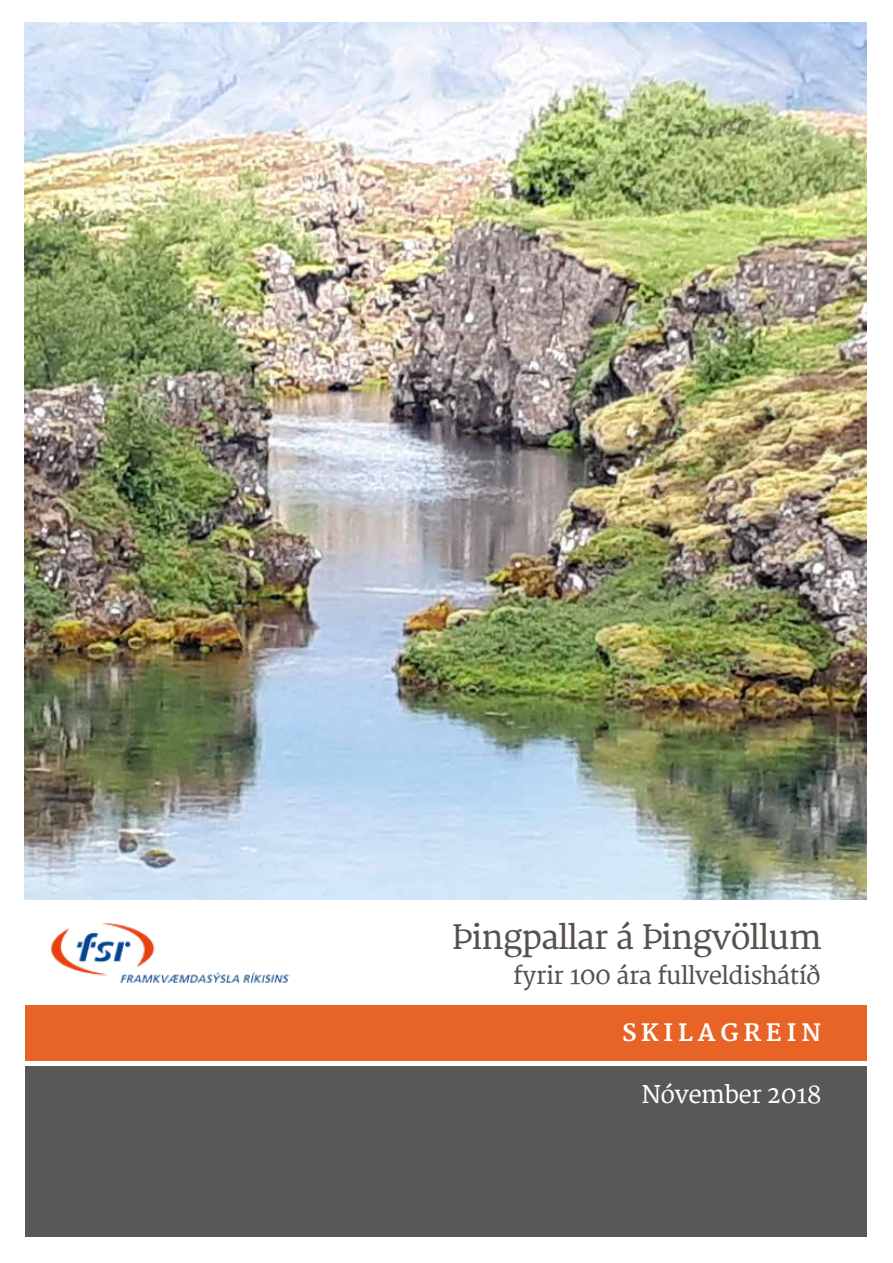
<style>
.page{position:relative;width:893px;height:1263px;background:#fff}
.page>*{position:absolute;margin:0;border:0;box-sizing:border-box;transform-origin:0 0}
.t1{font:33px "Merriweather";color:#57514d}
.t2{font:24px "Merriweather";color:#57514d}
.t3{font:24px "Merriweather";color:#fff}
.t4{font:700 24px "Merriweather";letter-spacing:.2em;color:#fff}
</style>
<div class="page">
<img style="left:25px;top:23px;width:841px;height:876px">
<div style="left:26px;top:1006px;width:841px;height:55px;background:#e76326"></div>
<div style="left:26px;top:1066px;width:841px;height:171px;background:#585858"></div>
<img style="left:51px;top:922px;width:238px;height:61px">
<h1 class="t1" style="left:452px;top:910px;width:371px">Þingpallar á Þingvöllum</h1>
<p class="t2" style="left:513px;top:955px;width:309px">fyrir 100 ára fullveldishátíð</p>
<p class="t4" style="left:622px;top:1018px;width:201px">SKILAGREIN</p>
<p class="t3" style="left:642px;top:1075px;width:181px">Nóvember 2018</p>
</div>
